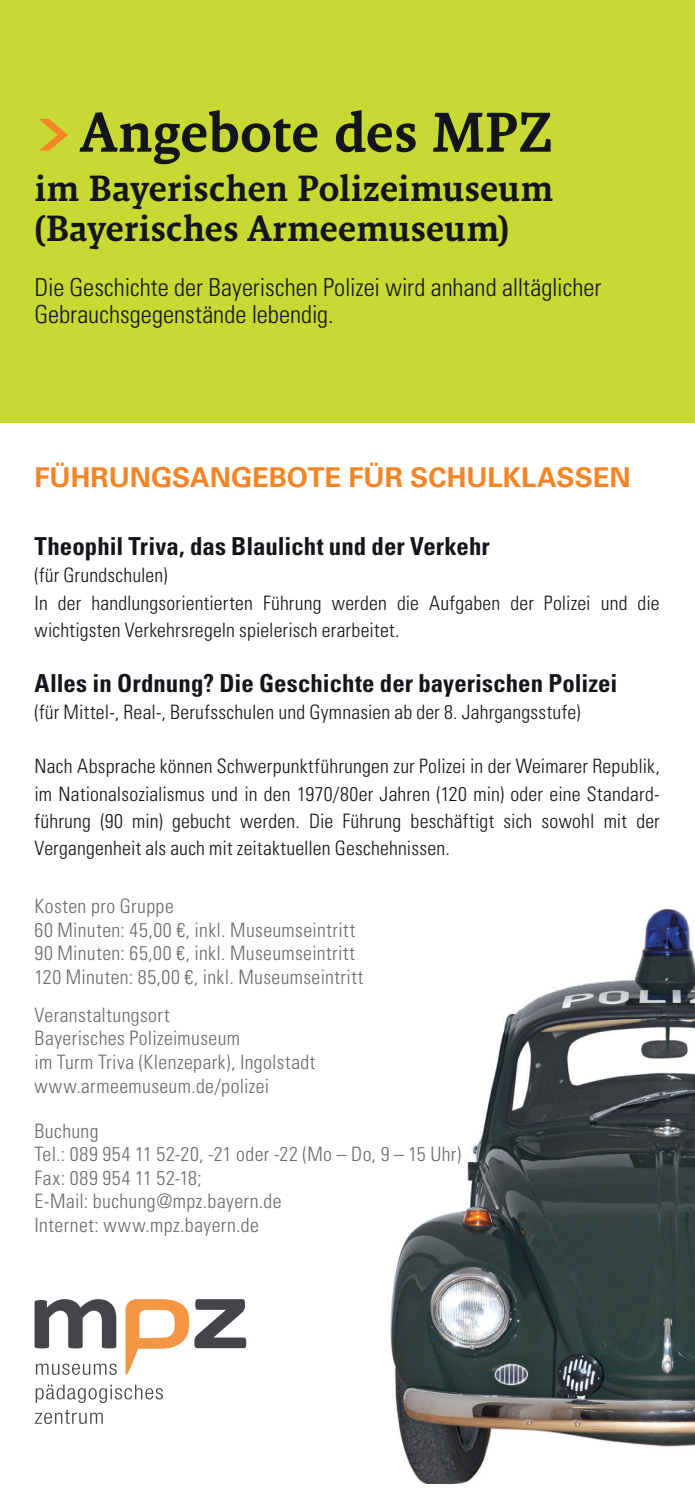
<style>
.page{position:relative;width:695px;height:1489px;background:#fff}
.page>*{position:absolute;margin:0;border:0;box-sizing:border-box;transform-origin:0 0}
.t1{font:500 57px "Malaga OT";letter-spacing:-.015em;color:#13151b}
.t2{font:500 37.25px/39.8px "Malaga OT";letter-spacing:-.01em;color:#13151b}
.t3{font:700 27.25px "Univers LT Std";color:#f48526}
.t4{font:700 condensed 24.75px "Univers LT Std";color:#13151b}
.t5{font:300 condensed 24.75px/27.2px "Univers LT Std";color:#13151b}
.t6{font:300 condensed 19.75px/27.2px "Univers LT Std";letter-spacing:.01em;color:#13151b}
.t7{font:300 condensed 19.75px/23.5px "Univers LT Std";letter-spacing:.02em;color:#696a6e}
.s1{font-size:69.5px;color:#f48526}
</style>
<div class="page">
<img style="left:390px;top:908px;width:304px;height:575px">
<div style="left:0;top:0;width:694px;height:422px;background:#c9d934"></div>
<svg style="left:35px;top:1299px;width:81px;height:49px"></svg>
<svg style="left:125px;top:1299px;width:121px;height:75px"></svg>
<svg style="left:36px;top:1363px;width:81px;height:11px"></svg>
<svg style="left:36px;top:1384px;width:127px;height:18px"></svg>
<svg style="left:35px;top:1409px;width:68px;height:14px"></svg>
<h1 class="t1" style="left:35px;top:100px;width:520px"><span class="s1">&gt;</span> Angebote des MPZ</h1>
<h2 class="t2" style="left:35px;top:169px;width:520px">im Bayerischen Polizeimuseum (Bayerisches Armeemuseum)</h2>
<p class="t5" style="left:35px;top:273px;width:568px">Die Geschichte der Bayerischen Polizei wird anhand alltäglicher<br>Gebrauchsgegenstände lebendig.</p>
<h3 class="t3" style="left:35px;top:461px;width:597px">FÜHRUNGSANGEBOTE FÜR SCHULKLASSEN</h3>
<p class="t4" style="left:35px;top:531px;width:456px">Theophil Triva, das Blaulicht und der Verkehr</p>
<p class="t6" style="left:35px;top:562px;width:626px">(für Grundschulen)<br>In der handlungsorientierten Führung werden die Aufgaben der Polizei und die wichtigsten Verkehrsregeln spielerisch erarbeitet.</p>
<p class="t4" style="left:35px;top:667px;width:584px">Alles in Ordnung? Die Geschichte der bayerischen Polizei</p>
<p class="t6" style="left:35px;top:698px;width:547px">(für Mittel-, Real-, Berufsschulen und Gymnasien ab der 8. Jahrgangsstufe)</p>
<p class="t6" style="left:35px;top:752px;width:626px;text-align:justify">Nach Absprache können Schwerpunktführungen zur Polizei in der Weimarer Republik, im Nationalsozialismus und in den 1970/80er Jahren (120 min) oder eine Standard&shy;führung (90 min) gebucht werden. Die Führung beschäftigt sich sowohl mit der Vergangenheit als auch mit zeitaktuellen Geschehnissen.</p>
<p class="t7" style="left:35px;top:894px;width:330px">Kosten pro Gruppe<br>60 Minuten: 45,00 €, inkl. Museumseintritt 90 Minuten: 65,00 €, inkl. Museumseintritt 120 Minuten: 85,00 €, inkl. Museumseintritt</p>
<p class="t7" style="left:35px;top:1003px;width:282px">Veranstaltungsort<br>Bayerisches Polizeimuseum<br>im Turm Triva (Klenzepark), Ingolstadt www.armeemuseum.de/polizei</p>
<p class="t7" style="left:35px;top:1118px;width:428px">Buchung<br>Tel.: 089 954 11 52-20, -21 oder -22 (Mo – Do, 9 – 15 Uhr)<br>Fax: 089 954 11 52-18;<br>E-Mail: buchung@mpz.bayern.de<br>Internet: www.mpz.bayern.de</p>
</div>
